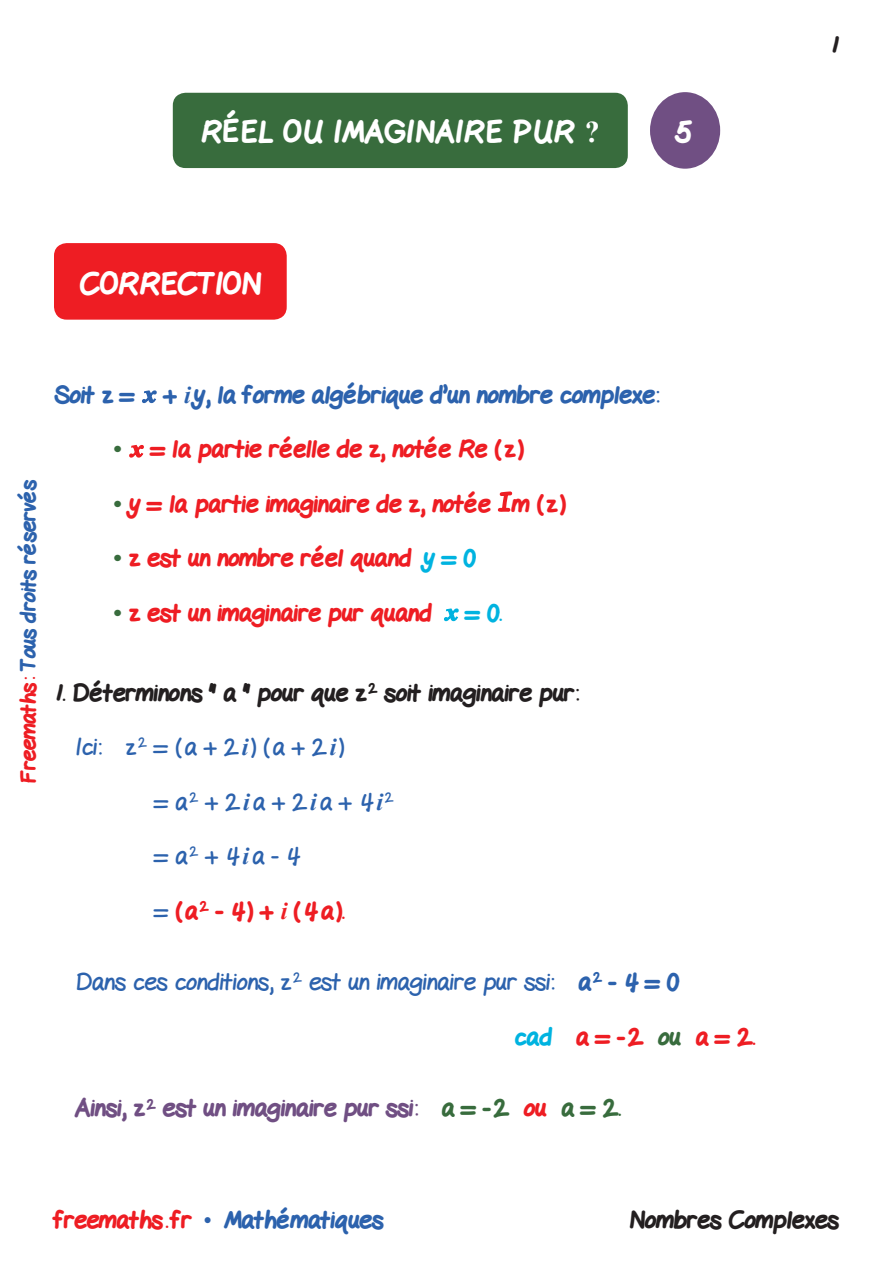
<style>
.page{position:relative;width:893px;height:1263px;background:#fff}
.page>*{position:absolute;margin:0;border:0;box-sizing:border-box;transform-origin:0 0}
.t1{font:800 30px "Gel Pen";letter-spacing:.02em;color:#fff}
.t2{font:800 30px "Gel Pen";color:#fff}
.t3{font:800 24px "Gel Pen";color:#ee1d23}
.t4{font:24px "Gel Pen";color:#2c62ad}
.t5{font:800 24px "Gel Pen";color:#2c62ad}
.t6{font:800 24px "Gel Pen";color:#231f20}
.t7{font:800 24px "Gel Pen";color:#704f83}
.t8{font:800 24px "Gel Pen";color:#00b3e0}
.t9{font:800 21px "Gel Pen";letter-spacing:-.01em;color:#2c62ad}
.s1{font-family:"Times New Roman";font-weight:700}
.s2{color:#ee1d23}
.s3{font-family:"Times New Roman";font-weight:700;font-style:italic}
.s4{font-family:"Times New Roman";font-weight:700;color:#386c3d}
.s5{color:#00b3e0}
.s6{font-weight:400}
.s7{font-weight:400;color:#2c62ad}
.s8{font-weight:800}
.s9{color:#386c3d}
.s10{font-family:"Times New Roman";font-weight:400}
</style>
<div class="page">
<div style="left:54px;top:243px;width:233px;height:77px;background:#ee1d23;border-radius:13px"></div>
<svg style="left:142px;top:390px;width:15px;height:14px"></svg>
<svg style="left:129px;top:444px;width:15px;height:14px"></svg>
<svg style="left:497px;top:491px;width:16px;height:21px"></svg>
<svg style="left:444px;top:608px;width:15px;height:14px"></svg>
<div style="left:173px;top:93px;width:455px;height:75px;background:#386c3d;border-radius:13px"></div>
<div style="left:650px;top:92px;width:70px;height:77px;background:#704f83;border-radius:50%"></div>
<p class="t1" style="left:201px;top:109px;width:401px">RÉEL OU IMAGINAIRE PUR <span class="s1">?</span></p>
<p class="t1" style="left:677px;top:109px;width:17px">5</p>
<p class="t6" style="left:830px;top:26px;width:10px">1</p>
<p class="t2" style="left:80px;top:260px;width:183px">CORRECTION</p>
<p class="t9" style="left:12px;top:783px;width:305px;rotate:-90deg"><span class="s2">Freemaths:</span> Tous droits réservés</p>
<p class="t5" style="left:54px;top:376px;width:607px">Soit z = + <span class="s3">i</span>y, la forme algébrique d’un nombre complexe:</p>
<p class="t3" style="left:114px;top:430px;width:412px"><span class="s4">•</span> = la partie réelle de z, notée Re ( z )</p>
<p class="t3" style="left:114px;top:485px;width:454px"><span class="s4">•</span> y = la partie imaginaire de z, notée m ( z )</p>
<p class="t3" style="left:114px;top:539px;width:364px"><span class="s4">•</span> z est un nombre réel quand <span class="s5">y = 0</span></p>
<p class="t3" style="left:114px;top:594px;width:320px"><span class="s4">•</span> z est un imaginaire pur quand</p>
<p class="t8" style="left:466px;top:594px;width:37px">= 0.</p>
<p class="t6" style="left:54px;top:674px;width:526px">1. Déterminons " a " pour que z<sup>2</sup> soit imaginaire pur<span class="s6">:</span></p>
<p class="t4" style="left:75px;top:727px;width:270px">Ici: z<sup>2</sup> = (a + 2<span class="s3">i</span>) (a + 2<span class="s3">i</span>)</p>
<p class="t4" style="left:154px;top:782px;width:241px">= a<sup>2</sup> + 2<span class="s3">i</span>a + 2<span class="s3">i</span>a + 4<span class="s3">i</span><sup>2</sup></p>
<p class="t4" style="left:154px;top:836px;width:147px">= a<sup>2</sup> + 4<span class="s3">i</span>a - 4</p>
<p class="t3" style="left:154px;top:892px;width:192px"><span class="s7">=</span> (a<sup>2</sup> - 4) + <span class="s3">i</span> (4a).</p>
<p class="t4" style="left:75px;top:962px;width:606px">Dans ces conditions, z<sup>2</sup> est un imaginaire pur ssi: <span class="s8">a</span><sup>2</sup> <span class="s8">- 4 = 0</span></p>
<p class="t3" style="left:515px;top:1018px;width:242px"><span class="s5">cad</span> a = -2 <span class="s9">ou</span> a = 2.</p>
<p class="t7" style="left:75px;top:1089px;width:547px">Ainsi, z<sup>2</sup> est un imaginaire pur ssi: <span class="s9">a = -2</span> <span class="s2">ou</span> <span class="s9">a = 2.</span></p>
<p class="t5" style="left:54px;top:1201px;width:331px"><span class="s2">freemaths . fr</span> <span class="s10">•</span> Mathématiques</p>
<p class="t6" style="left:629px;top:1201px;width:211px">Nombres Complexes</p>
</div>
